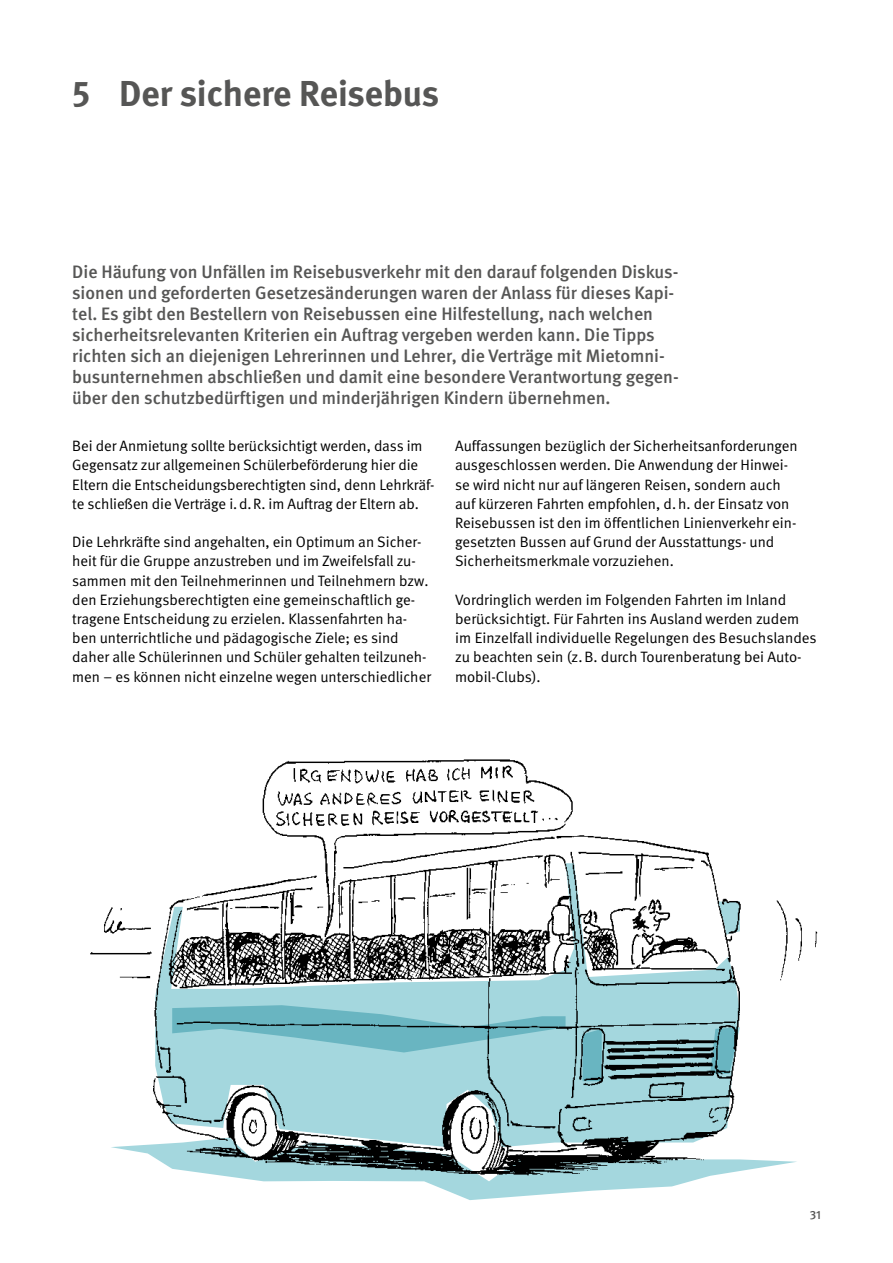
<style>
.page{position:relative;width:893px;height:1263px;background:#fff}
.page>*{position:absolute;margin:0;border:0;box-sizing:border-box;transform-origin:0 0}
.Ueberschriften_H1{font:700 36px "DGUV Meta";color:#565655}
.Fließtext_AL_12pt_2spaltig_HD{font:500 18px/21px "DGUV Meta";color:#565655}
.Fließtext_FT_mit_Abstand_nach{font:15px/19.2px "DGUV Meta";color:#000}
.t1{font:500 12px "DGUV Meta";color:#565655}
</style>
<div class="page">
<img style="left:90px;top:759px;width:728px;height:337px">
<svg style="left:155px;top:863px;width:585px;height:274px"></svg>
<svg style="left:172px;top:1005px;width:394px;height:47px;background:#80bec7"></svg>
<svg style="left:583px;top:1029px;width:19px;height:52px"></svg>
<svg style="left:710px;top:1027px;width:30px;height:47px"></svg>
<svg style="left:718px;top:901px;width:22px;height:34px"></svg>
<svg style="left:111px;top:1137px;width:686px;height:63px"></svg>
<h1 class="Ueberschriften_H1" style="left:72px;top:72px;width:368px">5 Der sichere Reisebus</h1>
<p class="Fließtext_AL_12pt_2spaltig_HD" style="left:72px;top:262px;width:608px">Die Häufung von Unfällen im Reisebusverkehr mit den darauf folgenden Diskus&shy;sionen und geforderten Gesetzesänderungen waren der Anlass für dieses Kapi&shy;tel. Es gibt den Bestellern von Reisebussen eine Hilfestellung, nach welchen sicherheitsrelevanten Kriterien ein Auftrag vergeben werden kann. Die Tipps richten sich an diejenigen Lehrerinnen und Lehrer, die Verträge mit Mietomni&shy;busunternehmen abschließen und damit eine besondere Verantwortung gegen&shy;über den schutzbedürftigen und minderjährigen Kindern übernehmen.</p>
<p class="Fließtext_FT_mit_Abstand_nach" style="left:72px;top:437px;width:364px">Bei der Anmietung sollte berücksichtigt werden, dass im Gegensatz zur allgemeinen Schülerbeförderung hier die Eltern die Entscheidungsberechtigten sind, denn Lehrkräf&shy;te schließen die Verträge i.d.R. im Auftrag der Eltern ab.</p>
<p class="Fließtext_FT_mit_Abstand_nach" style="left:72px;top:533px;width:360px">Die Lehrkräfte sind angehalten, ein Optimum an Sicher&shy;heit für die Gruppe anzustreben und im Zweifelsfall zu&shy;sammen mit den Teilnehmerinnen und Teilnehmern bzw. den Erziehungsberechtigten eine gemeinschaftlich ge&shy;tragene Entscheidung zu erzielen. Klassenfahrten ha&shy;ben unterrichtliche und pädagogische Ziele; es sind daher alle Schülerinnen und Schüler gehalten teilzuneh&shy;men – es können nicht einzelne wegen unterschiedlicher</p>
<p class="Fließtext_FT_mit_Abstand_nach" style="left:455px;top:437px;width:344px">Auffassungen bezüglich der Sicherheitsanforderungen ausgeschlossen werden. Die Anwendung der Hinwei&shy;se wird nicht nur auf längeren Reisen, sondern auch auf kürzeren Fahrten empfohlen, d.h. der Einsatz von Reisebussen ist den im öffentlichen Linienverkehr ein&shy;gesetzten Bussen auf Grund der Ausstattungs- und Sicherheitsmerkmale vorzuziehen.</p>
<p class="Fließtext_FT_mit_Abstand_nach" style="left:455px;top:590px;width:363px">Vordringlich werden im Folgenden Fahrten im Inland berücksichtigt. Für Fahrten ins Ausland werden zudem im Einzelfall individuelle Regelungen des Besuchslandes zu beachten sein (z.B. durch Tourenberatung bei Auto&shy;mobil-Clubs).</p>
<p class="t1" style="left:810px;top:1208px;width:13px">31</p>
</div>
